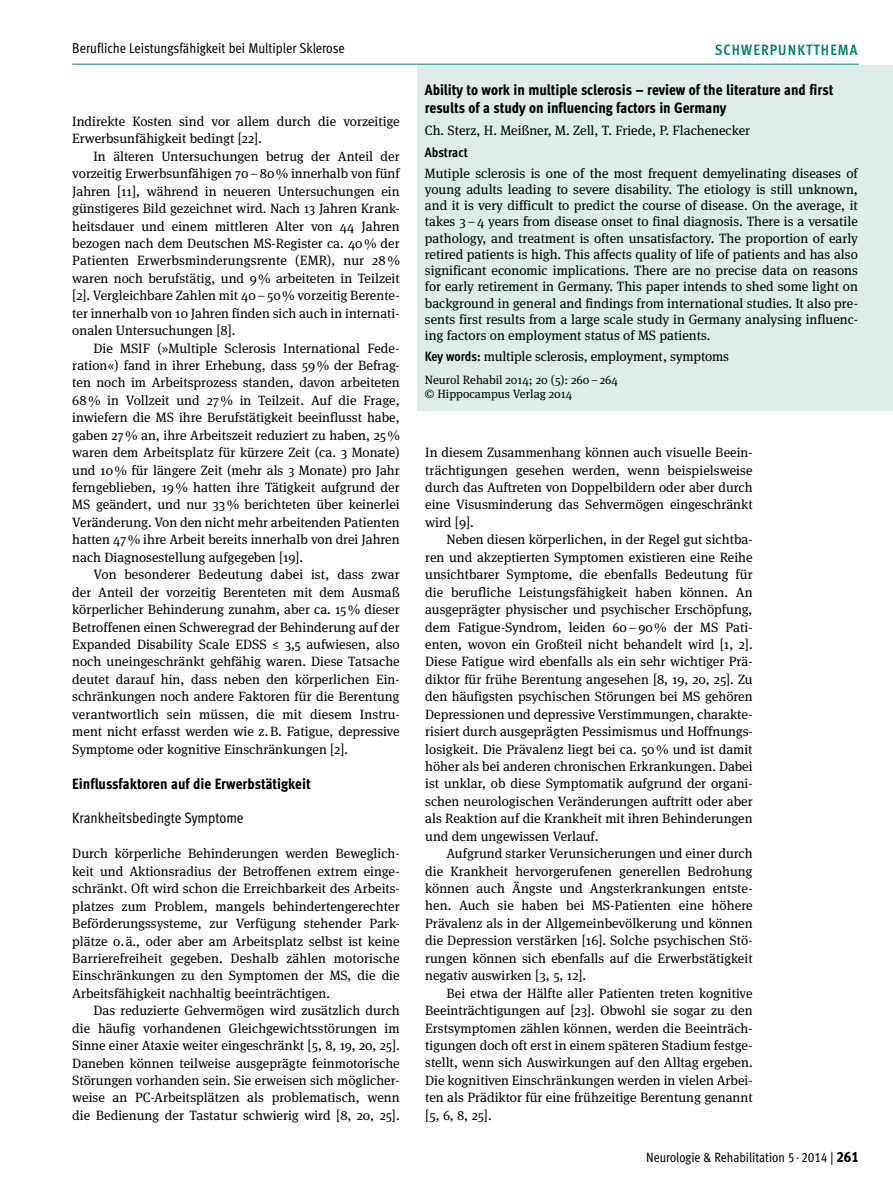
<style>
.page{position:relative;width:893px;height:1191px;background:#fff}
.page>*{position:absolute;margin:0;border:0;box-sizing:border-box;transform-origin:0 0}
.t1{font:15px/18px "Meta Cond Extra Bold LF";color:#000}
.t2{font:15px "Meta Cond Book LF";color:#000}
.t3{font:700 15px "Meta Cond";letter-spacing:.075em;color:#008576}
.t4{font:14.25px "Meta Cond";color:#000}
.t5{font:13.5px/17.4px "Meta Serif Pro";color:#000;text-align:justify}
.t6{font:13.5px "Meta Cond Book LF";color:#000}
.t7{font:13.5px "Meta Cond Bold LF";color:#000}
.t8{font:12px/14.4px "Meta Serif Pro";color:#000}
.s1{font-family:"Meta Cond Bold LF"}
.s2{font-family:"Meta Cond Extra Bold LF";font-size:15px}
</style>
<div class="page">
<div style="left:417px;top:65px;width:476px;height:345px;background:#deece9"></div>
<hr style="left:72px;top:64px;width:787px;height:1px;background:#008576">
<p class="t4" style="left:72px;top:40px;width:274px">Berufliche Leistungsfähigkeit bei Multipler Sklerose</p>
<p class="t3" style="left:715px;top:41px;width:144px">SCHWERPUNKTTHEMA</p>
<p class="t5" style="left:72px;top:112px;width:329px">Indirekte Kosten sind vor allem durch die vorzeitige<br>Erwerbsunfähigkeit bedingt [22].</p>
<p class="t5" style="left:72px;top:147px;width:329px;text-indent:21px">In älteren Untersuchungen betrug der Anteil der vorzeitig Erwerbsunfähigen 70–80% innerhalb von fünf Jahren [11], während in neueren Untersuchungen ein günstigeres Bild gezeichnet wird. Nach 13 Jahren Krank&shy;heitsdauer und einem mittleren Alter von 44 Jahren bezogen nach dem Deutschen MS-Register ca. 40% der Patienten Erwerbsminderungsrente (EMR), nur 28 % waren noch berufstätig, und 9% arbeiteten in Teilzeit [2]. Vergleichbare Zahlen mit 40–50% vorzeitig Berente&shy;ter innerhalb von 10 Jahren finden sich auch in internati&shy;onalen Untersuchungen [8].</p>
<p class="t5" style="left:72px;top:338px;width:329px;text-indent:21px">Die MSIF (»Multiple Sclerosis International Fede&shy;ration«) fand in ihrer Erhebung, dass 59% der Befrag&shy;ten noch im Arbeitsprozess standen, davon arbeiteten 68% in Vollzeit und 27% in Teilzeit. Auf die Frage, inwiefern die MS ihre Berufstätigkeit beeinflusst habe, gaben 27% an, ihre Arbeitszeit reduziert zu haben, 25% waren dem Arbeitsplatz für kürzere Zeit (ca. 3 Monate) und 10% für längere Zeit (mehr als 3 Monate) pro Jahr ferngeblieben, 19% hatten ihre Tätigkeit aufgrund der MS geändert, und nur 33% berichteten über keinerlei Veränderung. Von den nicht mehr arbeitenden Patienten hatten 47% ihre Arbeit bereits innerhalb von drei Jahren nach Diagnosestellung aufgegeben [19].</p>
<p class="t5" style="left:72px;top:565px;width:329px;text-indent:21px">Von besonderer Bedeutung dabei ist, dass zwar der Anteil der vorzeitig Berenteten mit dem Ausmaß körperlicher Behinderung zunahm, aber ca. 15% dieser Betroffenen einen Schweregrad der Behinderung auf der Expanded Disability Scale EDSS ≤ 3,5 aufwiesen, also noch uneingeschränkt gehfähig waren. Diese Tatsache deutet darauf hin, dass neben den körperlichen Ein&shy;schränkungen noch andere Faktoren für die Berentung verantwortlich sein müssen, die mit diesem Instru&shy;ment nicht erfasst werden wie z.B. Fatigue, depressive Symptome oder kognitive Einschränkungen [2].</p>
<p class="t1" style="left:72px;top:774px;width:240px">Einflussfaktoren auf die Erwerbstätigkeit</p>
<p class="t2" style="left:72px;top:809px;width:173px">Krankheitsbedingte Symptome</p>
<p class="t5" style="left:72px;top:844px;width:329px">Durch körperliche Behinderungen werden Beweglich&shy;keit und Aktionsradius der Betroffenen extrem einge&shy;schränkt. Oft wird schon die Erreichbarkeit des Arbeits&shy;platzes zum Problem, mangels behindertengerechter Beförderungssysteme, zur Verfügung stehender Park&shy;plätze o.ä., oder aber am Arbeitsplatz selbst ist keine Barrierefreiheit gegeben. Deshalb zählen motorische Einschränkungen zu den Symptomen der MS, die die Arbeitsfähigkeit nachhaltig beeinträchtigen.</p>
<p class="t5" style="left:72px;top:1001px;width:329px;text-indent:21px">Das reduzierte Gehvermögen wird zusätzlich durch die häufig vorhandenen Gleichgewichtsstörungen im Sinne einer Ataxie weiter eingeschränkt [5, 8, 19, 20, 25].<br>Daneben können teilweise ausgeprägte feinmotorische Störungen vorhanden sein. Sie erweisen sich möglicher&shy;weise an PC-Arbeitsplätzen als problematisch, wenn die Bedienung der Tastatur schwierig wird [8, 20, 25].</p>
<p class="t1" style="left:425px;top:81px;width:410px">Ability to work in multiple sclerosis – review of the literature and first results of a study on influencing factors in Germany</p>
<p class="t5" style="left:425px;top:121px;width:327px">Ch. Sterz, H. Meißner, M. Zell, T. Friede, P. Flachenecker</p>
<p class="t7" style="left:425px;top:144px;width:44px">Abstract</p>
<p class="t5" style="left:425px;top:164px;width:435px;line-height:16.2px">Mutiple sclerosis is one of the most frequent demyelinating diseases of young adults leading to severe disability. The etiology is still unknown, and it is very difficult to predict the course of disease. On the average, it takes 3–4 years from disease onset to final diagnosis. There is a versatile pathology, and treatment is often unsatisfactory. The proportion of early retired patients is high. This affects quality of life of patients and has also significant economic implications. There are no precise data on reasons for early retirement in Germany. This paper intends to shed some light on background in general and findings from international studies. It also pre&shy;sents first results from a large scale study in Germany analysing influenc&shy;ing factors on employment status of MS patients.</p>
<p class="t5" style="left:425px;top:347px;width:306px"><span class="s1">Key words:</span> multiple sclerosis, employment, symptoms</p>
<p class="t8" style="left:425px;top:372px;width:194px">Neurol Rehabil 2014; 20 (5): 260–264 © Hippocampus Verlag 2014</p>
<p class="t5" style="left:425px;top:443px;width:329px">In diesem Zusammenhang können auch visuelle Beein&shy;trächtigungen gesehen werden, wenn beispielsweise durch das Auftreten von Doppelbildern oder aber durch eine Visusminderung das Sehvermögen eingeschränkt wird [9].</p>
<p class="t5" style="left:425px;top:530px;width:329px;text-indent:21px">Neben diesen körperlichen, in der Regel gut sichtba&shy;ren und akzeptierten Symptomen existieren eine Reihe unsichtbarer Symptome, die ebenfalls Bedeutung für die berufliche Leistungsfähigkeit haben können. An ausgeprägter physischer und psychischer Erschöpfung, dem Fatigue-Syndrom, leiden 60–90% der MS Pati&shy;enten, wovon ein Großteil nicht behandelt wird [1, 2].<br>Diese Fatigue wird ebenfalls als ein sehr wichtiger Prä&shy;diktor für frühe Berentung angesehen [8, 19, 20, 25]. Zu den häufigsten psychischen Störungen bei MS gehören Depressionen und depressive Verstimmungen, charakte&shy;risiert durch ausgeprägten Pessimismus und Hoffnungs&shy;losigkeit. Die Prävalenz liegt bei ca. 50% und ist damit höher als bei anderen chronischen Erkrankungen. Dabei ist unklar, ob diese Symptomatik aufgrund der organi&shy;schen neurologischen Veränderungen auftritt oder aber als Reaktion auf die Krankheit mit ihren Behinderungen und dem ungewissen Verlauf.</p>
<p class="t5" style="left:425px;top:844px;width:329px;text-indent:21px">Aufgrund starker Verunsicherungen und einer durch die Krankheit hervorgerufenen generellen Bedrohung können auch Ängste und Angsterkrankungen entste&shy;hen. Auch sie haben bei MS-Patienten eine höhere Prävalenz als in der Allgemeinbevölkerung und können die Depression verstärken [16]. Solche psychischen Stö&shy;rungen können sich ebenfalls auf die Erwerbstätigkeit negativ auswirken [3, 5, 12].</p>
<p class="t5" style="left:425px;top:983px;width:329px;text-indent:21px">Bei etwa der Hälfte aller Patienten treten kognitive Beeinträchtigungen auf [23]. Obwohl sie sogar zu den Erstsymptomen zählen können, werden die Beeinträch&shy;tigungen doch oft erst in einem späteren Stadium festge&shy;stellt, wenn sich Auswirkungen auf den Alltag ergeben.<br>Die kognitiven Einschränkungen werden in vielen Arbei&shy;ten als Prädiktor für eine frühzeitige Berentung genannt [5, 6, 8, 25].</p>
<p class="t6" style="left:646px;top:1149px;width:214px">Neurologie &amp; Rehabilitation 5 · 2014 | <span class="s2">261</span></p>
</div>
